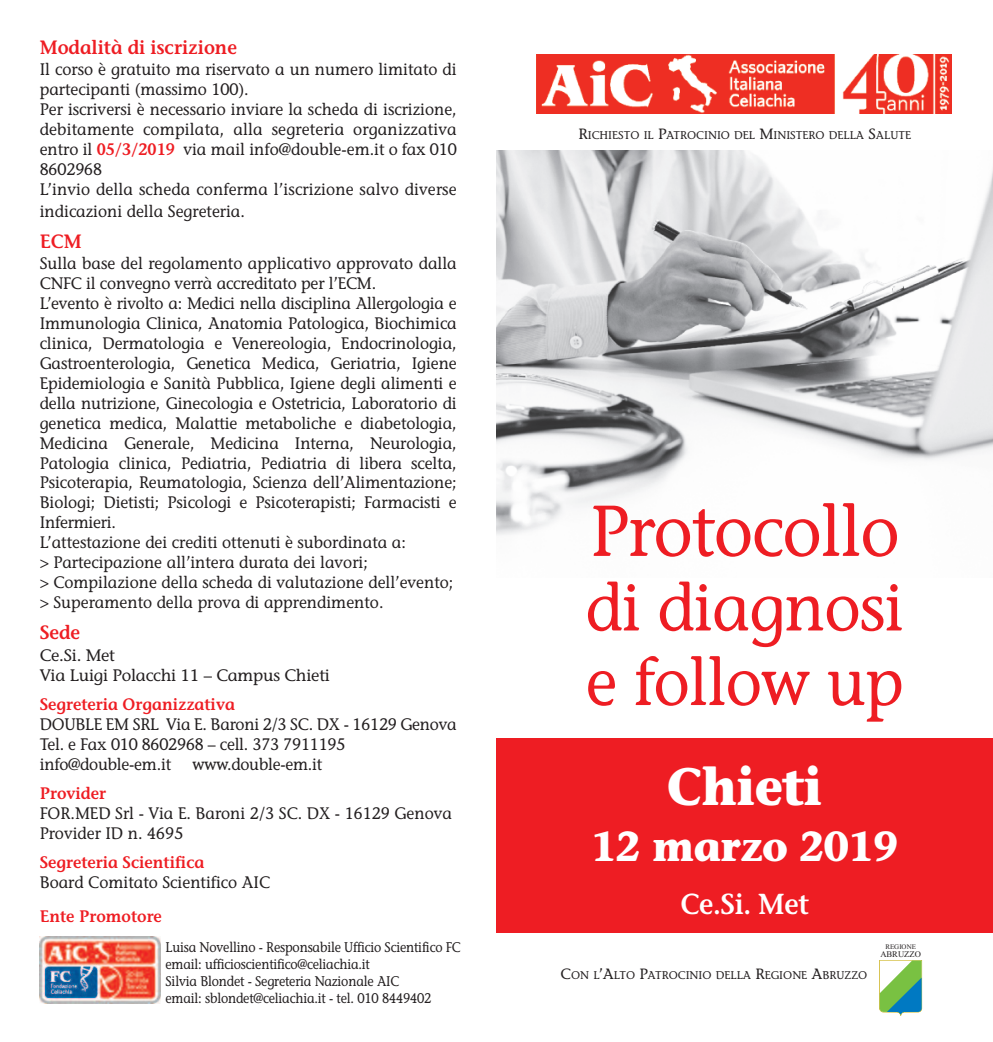
<style>
.page{position:relative;width:993px;height:1042px;background:#fff}
.page>*{position:absolute;margin:0;border:0;box-sizing:border-box;transform-origin:0 0}
.t1{font:500 71.75px "Stone Informal Std";letter-spacing:-.015em;color:#ee1d23;scale:.95 1}
.t2{font:500 66.5px/74.5px "Stone Informal Std";letter-spacing:-.015em;color:#ee1d23;scale:.95 1}
.t3{font:700 52.5px "Stone Informal Std";letter-spacing:-.015em;color:#fff;scale:.95 1}
.t4{font:700 42px "Stone Informal Std";letter-spacing:-.015em;color:#fff;scale:.95 1}
.t5{font:600 28.88px "Stone Informal Std";letter-spacing:-.015em;color:#fff;scale:.94 1}
.t6{font:600 19.25px "Stone Informal Std";color:#ee1d23;scale:.95 1}
.t7{font:500 16.62px/19.9px "Stone Informal Std";letter-spacing:-.005em;color:#231f20;scale:.95 1}
.t8{font:600 16.62px "Stone Informal Std";color:#ee1d23;scale:.95 1}
.t9{font:500 16.62px/19.9px "Stone Informal Std";letter-spacing:-.005em;color:#231f20}
.t10{font:500 14px/16.8px "Stone Informal Std";letter-spacing:-.015em;color:#231f20;scale:.9 1}
.t11{font:500 11.2px "Stone Informal Std";color:#231f20}
.t12{font:8.58px "Times New Roman";color:#231f20}
.t13{font:7px "Times New Roman";color:#231f20}
.s1{font-weight:600;color:#ee1d23}
.s2{font-size:14.88px}
</style>
<div class="page">
<svg style="left:43px;top:1003px;width:117px;height:1px"></svg>
<img style="left:40px;top:936px;width:120px;height:67px">
<img style="left:496px;top:151px;width:496px;height:384px">
<div style="left:496px;top:738px;width:496px;height:195px;background:#ee1d23"></div>
<img style="left:536px;top:54px;width:415px;height:60px">
<svg style="left:879px;top:960px;width:43px;height:55px"></svg>
<p class="t6" style="left:40px;top:40px;width:209px">Modalità di iscrizione</p>
<p class="t7" style="left:40px;top:61px;width:440px">Il corso è gratuito ma riservato a un numero limitato di partecipanti (massimo 100).<br>Per iscriversi è necessario inviare la scheda di iscrizione, debitamente compilata, alla segreteria organizzativa entro il <span class="s1">05/3/2019</span> via mail info@double-em.it o fax 010<br>8602968<br>L’invio della scheda conferma l’iscrizione salvo diverse</p>
<p class="t7" style="left:40px;top:203px;width:217px">indicazioni della Segreteria.</p>
<p class="t6" style="left:40px;top:234px;width:46px">ECM</p>
<p class="t7" style="left:40px;top:255px;width:440px">Sulla base del regolamento applicativo approvato dalla CNFC il convegno verrà accreditato per l’ECM.<br>L’evento è rivolto a: Medici nella disciplina Allergologia e Immunologia Clinica, Anatomia Patologica, Biochimica clinica, Dermatologia e Venereologia, Endocrinologia, Gastroenterologia, Genetica Medica, Geriatria, Igiene Epidemiologia e Sanità Pubblica, Igiene degli alimenti e della nutrizione, Ginecologia e Ostetricia, Laboratorio di genetica medica, Malattie metaboliche e diabetologia, Medicina Generale, Medicina Interna, Neurologia, Patologia clinica, Pediatria, Pediatria di libera scelta, Psicoterapia, Reumatologia, Scienza dell’Alimentazione; Biologi; Dietisti; Psicologi e Psicoterapisti; Farmacisti e Infermieri.<br>L’attestazione dei crediti ottenuti è subordinata a:<br>&gt; Partecipazione all’intera durata dei lavori;<br>&gt; Compilazione della scheda di valutazione dell’evento; &gt; Superamento della prova di apprendimento.</p>
<p class="t6" style="left:40px;top:625px;width:44px">Sede</p>
<p class="t9" style="left:40px;top:646px;width:291px">Ce.Si. Met<br>Via Luigi Polacchi 11 – Campus Chieti</p>
<p class="t8" style="left:40px;top:697px;width:207px">Segreteria Organizzativa</p>
<p class="t7" style="left:40px;top:716px;width:440px">DOUBLE EM SRL Via E. Baroni 2/3 SC. DX - 16129 Genova<br>Tel. e Fax 010 8602968 – cell. 373 7911195 info@double-em.it</p>
<p class="t7" style="left:192px;top:755px;width:138px">www.double-em.it</p>
<p class="t8" style="left:40px;top:786px;width:71px">Provider</p>
<p class="t7" style="left:40px;top:805px;width:435px">FOR.MED Srl - Via E. Baroni 2/3 SC. DX - 16129 Genova<br>Provider ID n. 4695</p>
<p class="t8" style="left:40px;top:856px;width:175px">Segreteria Scientifica</p>
<p class="t7" style="left:40px;top:874px;width:244px">Board Comitato Scientifico AIC</p>
<p class="t8" style="left:40px;top:910px;width:130px">Ente Promotore</p>
<p class="t10" style="left:165px;top:940px;width:329px">Luisa Novellino - Responsabile Ufficio Scientifico FC email: ufficioscientifico@celiachia.it<br>Silvia Blondet - Segreteria Nazionale AIC<br>email: sblondet@celiachia.it - tel. 010 8449402</p>
<p class="t11" style="left:578px;top:130px;width:334px"><span class="s2">R</span>ICHIESTO IL <span class="s2">P</span>ATROCINIO DEL <span class="s2">M</span>INISTERO DELLA <span class="s2">S</span>ALUTE</p>
<h1 class="t1" style="left:589px;top:503px;width:327px">Protocollo</h1>
<h2 class="t2" style="left:585px;top:577px;width:336px">di diagnosi e follow up</h2>
<h3 class="t3" style="left:666px;top:767px;width:165px">Chieti</h3>
<h3 class="t4" style="left:591px;top:830px;width:324px">12 marzo 2019</h3>
<h3 class="t5" style="left:680px;top:893px;width:138px">Ce.Si. Met</h3>
<p class="t11" style="left:560px;top:971px;width:308px"><span class="s2">C</span>ON L<span class="s2">’A</span>LTO <span class="s2">P</span>ATROCINIO DELLA <span class="s2">R</span>EGIONE <span class="s2">A</span>BRUZZO</p>
<p class="t13" style="left:885px;top:942px;width:32px">REGIONE</p>
<p class="t12" style="left:880px;top:949px;width:42px">ABRUZZO</p>
</div>
